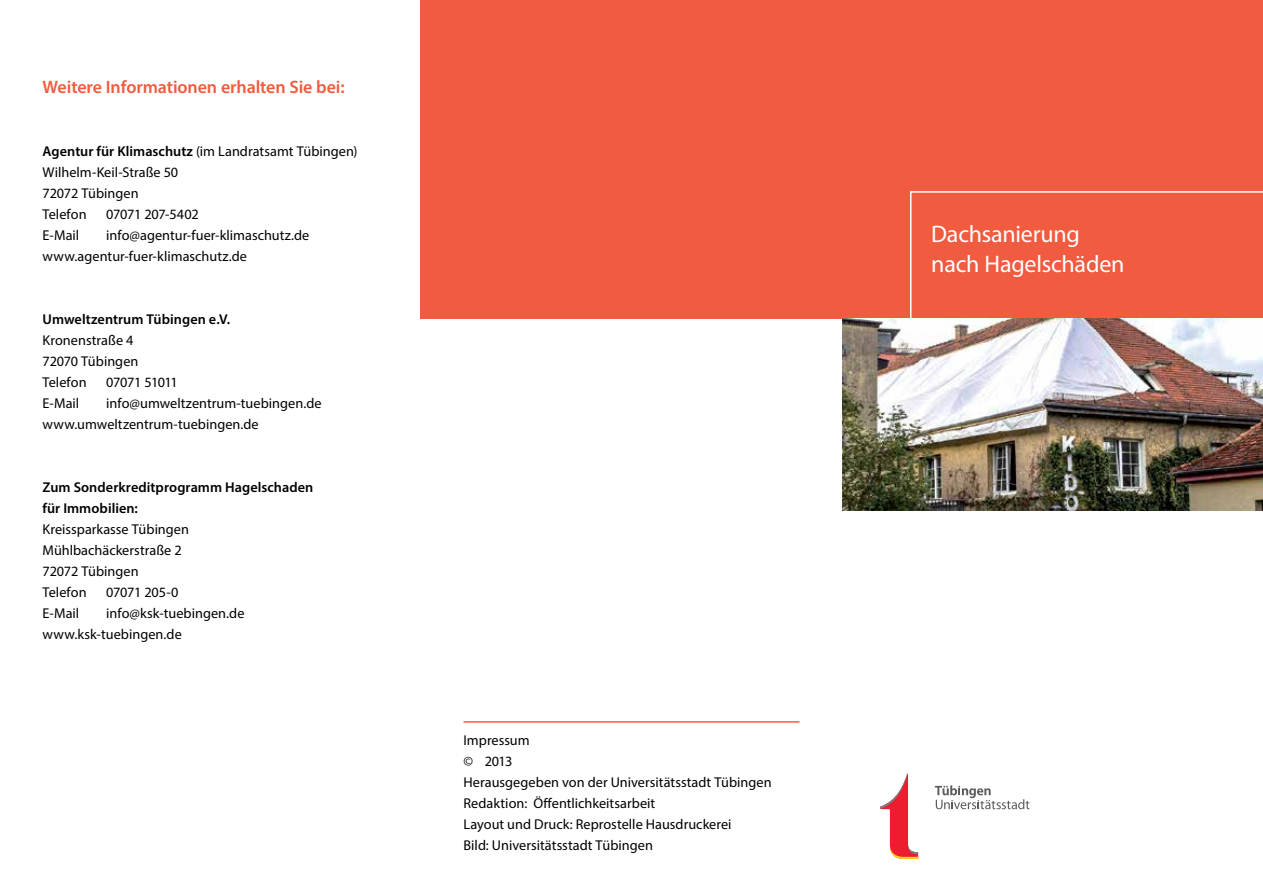
<style>
.page{position:relative;width:1263px;height:893px;background:#fff}
.page>*{position:absolute;margin:0;border:0;box-sizing:border-box;transform-origin:0 0}
.t1{font:24px/30px "Myriad Pro";letter-spacing:-.01em;color:#fff}
.t2{font:600 18px "Myriad Pro";letter-spacing:-.005em;color:#f15b40}
.t3{font:14.25px/21px "Myriad Pro";letter-spacing:.005em;color:#000}
.t4{font:600 14.25px/21px "Myriad Pro";letter-spacing:.005em;color:#000}
.t5{font:14.25px "Myriad Pro";letter-spacing:-.025em;color:#000}
.t6{font:14.25px "Myriad Pro";letter-spacing:-.035em;color:#000}
.s1{font-weight:600}
</style>
<div class="page">
<div style="left:421px;top:0;width:842px;height:319px;background:#f15b40"></div>
<svg style="left:910px;top:191px;width:353px;height:128px"></svg>
<img style="left:842px;top:319px;width:421px;height:191px">
<hr style="left:463px;top:721px;width:336px;height:2px;background:#f15b40">
<svg style="left:935px;top:785px;width:94px;height:24px"></svg>
<svg style="left:880px;top:774px;width:38px;height:85px"></svg>
<p class="t2" style="left:43px;top:76px;width:304px">Weitere Informationen erhalten Sie bei:</p>
<p class="t3" style="left:43px;top:141px;width:317px"><span class="s1">Agentur für Klimaschutz</span> (im Landratsamt Tübingen)<br>Wilhelm-Keil-Straße 50<br>72072 Tübingen<br>Telefon</p>
<p class="t5" style="left:106px;top:206px;width:94px">07071 207-5402</p>
<p class="t3" style="left:43px;top:225px;width:268px;text-indent:64px">info@agentur-fuer-klimaschutz.de www.agentur-fuer-klimaschutz.de</p>
<p class="t3" style="left:43px;top:225px;width:38px">E-Mail</p>
<p class="t4" style="left:43px;top:309px;width:189px">Umweltzentrum Tübingen e.V.</p>
<p class="t3" style="left:43px;top:330px;width:97px">Kronenstraße 4<br>72070 Tübingen<br>Telefon</p>
<p class="t6" style="left:106px;top:374px;width:73px">07071 51011</p>
<p class="t3" style="left:43px;top:393px;width:281px;text-indent:64px">info@umweltzentrum-tuebingen.de www.umweltzentrum-tuebingen.de</p>
<p class="t3" style="left:43px;top:393px;width:38px">E-Mail</p>
<p class="t4" style="left:43px;top:477px;width:272px">Zum Sonderkreditprogramm Hagelschaden für Immobilien:</p>
<p class="t3" style="left:43px;top:519px;width:148px">Kreissparkasse Tübingen<br>Mühlbachäckerstraße 2<br>72072 Tübingen<br>Telefon</p>
<p class="t5" style="left:106px;top:584px;width:74px">07071 205-0</p>
<p class="t3" style="left:43px;top:603px;width:203px;text-indent:64px">info@ksk-tuebingen.de www.ksk-tuebingen.de</p>
<p class="t3" style="left:43px;top:603px;width:38px">E-Mail</p>
<p class="t3" style="left:463px;top:729px;width:310px">Impressum<br>© 2013<br>Herausgegeben von der Universitätsstadt Tübingen<br>Redaktion: Öffentlichkeitsarbeit<br>Layout und Druck: Reprostelle Hausdruckerei<br>Bild: Universitätsstadt Tübingen</p>
<h1 class="t1" style="left:931px;top:218px;width:195px">Dachsanierung nach Hagelschäden</h1>
</div>
